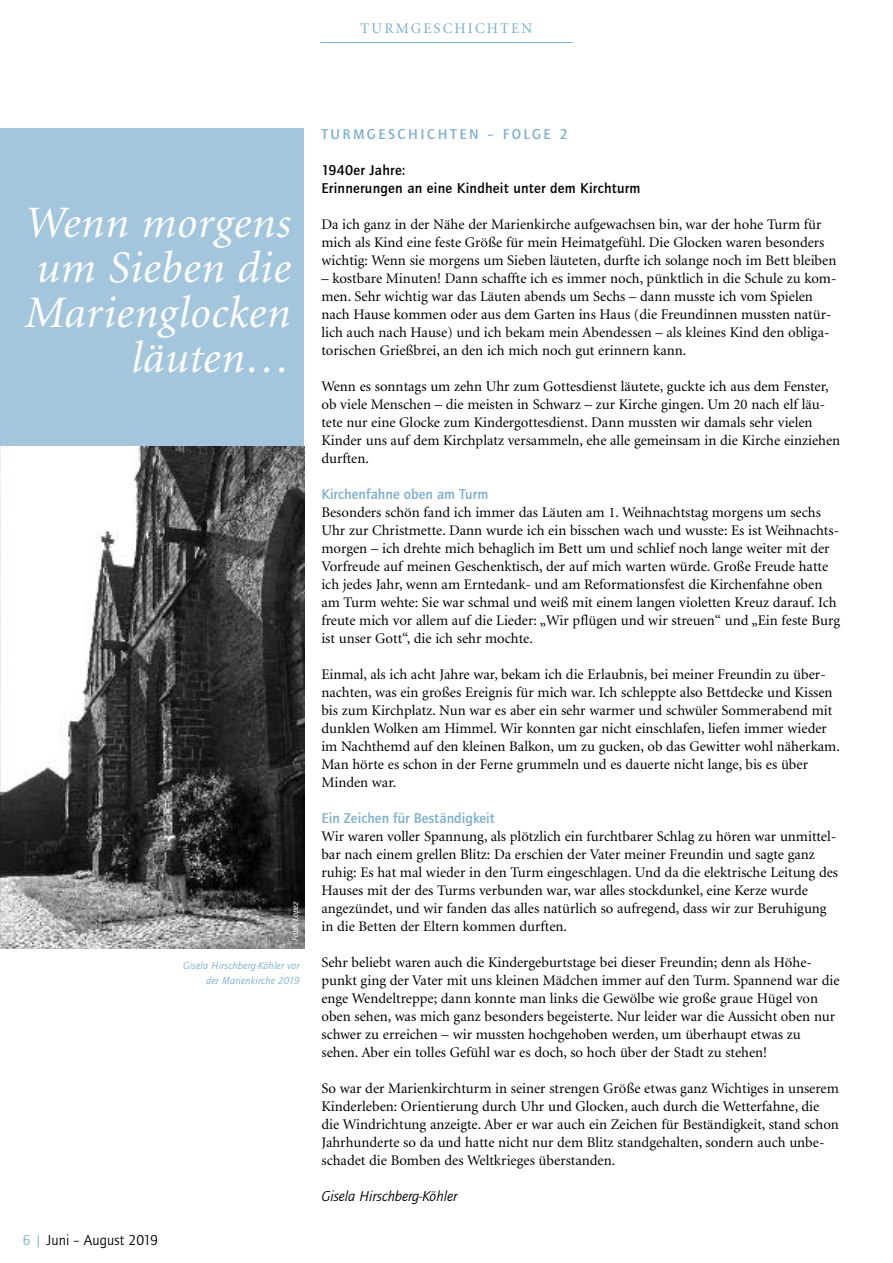
<style>
.page{position:relative;width:893px;height:1263px;background:#fff}
.page>*{position:absolute;margin:0;border:0;box-sizing:border-box;transform-origin:0 0}
.t1{font:italic 45px/45px "Minion";letter-spacing:.015em;color:#fff;text-align:right}
.t2{font:14.7px/18px "Minion";color:#000}
.t3{font:700 14.7px/18px "Quay Itc T";letter-spacing:.015em;color:#000}
.t4{font:700 14.7px "Quay Itc T";color:#7caece}
.t5{font:italic 14.7px "Quay Itc T";color:#000}
.t6{font:700 14.7px "Quay Itc T";letter-spacing:.165em;color:#7caece}
.t7{font:14.7px "Quay Itc T";letter-spacing:.005em;color:#000}
.t8{font:14.7px "Minion";letter-spacing:.145em;color:#7caece}
.t9{font:italic 10.5px/15px "Quay Itc T";letter-spacing:.015em;color:#7caece;text-align:right}
.t10{font:italic 9px "Quay Itc T";letter-spacing:.015em;color:#fff}
.s1{color:#7caece}
</style>
<div class="page">
<div style="left:0;top:128px;width:304px;height:318px;background:#a3c6dd"></div>
<hr style="left:320px;top:42px;width:253px;height:1px;background:#7caece">
<img style="left:0;top:446px;width:304px;height:503px">
<p class="t8" style="left:361px;top:23px;width:173px">TURMGESCHICHTEN</p>
<h1 class="t1" style="left:23px;top:204px;width:267px">Wenn morgens um Sieben die<br>Marienglocken läuten…</h1>
<p class="t10" style="left:290px;top:941px;width:41px;rotate:-90deg">Foto: Lopez</p>
<p class="t9" style="left:183px;top:958px;width:118px">Gisela Hirschberg-Köhler vor der Marienkirche 2019</p>
<p class="t7" style="left:23px;top:1231px;width:137px"><span class="s1">6 |</span> Juni – August 2019</p>
<p class="t6" style="left:321px;top:125px;width:248px">TURMGESCHICHTEN – FOLGE 2</p>
<p class="t3" style="left:321px;top:161px;width:321px">1940er Jahre:<br>Erinnerungen an eine Kindheit unter dem Kirchturm</p>
<p class="t2" style="left:321px;top:216px;width:516px">Da ich ganz in der Nähe der Marienkirche aufgewachsen bin, war der hohe Turm für mich als Kind eine feste Größe für mein Heimatgefühl. Die Glocken waren besonders wichtig: Wenn sie morgens um Sieben läuteten, durfte ich solange noch im Bett bleiben</p>
<p class="t2" style="left:321px;top:270px;width:516px">– kostbare Minuten! Dann schaffte ich es immer noch, pünktlich in die Schule zu kom&shy;men. Sehr wichtig war das Läuten abends um Sechs – dann musste ich vom Spielen nach Hause kommen oder aus dem Garten ins Haus (die Freundinnen mussten natür&shy;lich auch nach Hause) und ich bekam mein Abendessen – als kleines Kind den obliga&shy;torischen Grießbrei, an den ich mich noch gut erinnern kann.</p>
<p class="t2" style="left:321px;top:378px;width:520px">Wenn es sonntags um zehn Uhr zum Gottesdienst läutete, guckte ich aus dem Fenster, ob viele Menschen – die meisten in Schwarz – zur Kirche gingen. Um 20 nach elf läu&shy;tete nur eine Glocke zum Kindergottesdienst. Dann mussten wir damals sehr vielen Kinder uns auf dem Kirchplatz versammeln, ehe alle gemeinsam in die Kirche einziehen durften.</p>
<p class="t4" style="left:321px;top:485px;width:168px">Kirchenfahne oben am Turm</p>
<p class="t2" style="left:321px;top:504px;width:520px">Besonders schön fand ich immer das Läuten am 1. Weihnachtstag morgens um sechs Uhr zur Christmette. Dann wurde ich ein bisschen wach und wusste: Es ist Weihnachts&shy;morgen – ich drehte mich behaglich im Bett um und schlief noch lange weiter mit der Vorfreude auf meinen Geschenktisch, der auf mich warten würde. Große Freude hatte ich jedes Jahr, wenn am Erntedank- und am Reformationsfest die Kirchenfahne oben am Turm wehte: Sie war schmal und weiß mit einem langen violetten Kreuz darauf. Ich freute mich vor allem auf die Lieder: „Wir pflügen und wir streuen“ und „Ein feste Burg ist unser Gott“, die ich sehr mochte.</p>
<p class="t2" style="left:321px;top:666px;width:520px">Einmal, als ich acht Jahre war, bekam ich die Erlaubnis, bei meiner Freundin zu über&shy;nachten, was ein großes Ereignis für mich war. Ich schleppte also Bettdecke und Kissen bis zum Kirchplatz. Nun war es aber ein sehr warmer und schwüler Sommerabend mit dunklen Wolken am Himmel. Wir konnten gar nicht einschlafen, liefen immer wieder im Nachthemd auf den kleinen Balkon, um zu gucken, ob das Gewitter wohl näherkam.<br>Man hörte es schon in der Ferne grummeln und es dauerte nicht lange, bis es über Minden war.</p>
<p class="t4" style="left:321px;top:809px;width:175px">Ein Zeichen für Beständigkeit</p>
<p class="t2" style="left:321px;top:828px;width:518px">Wir waren voller Spannung, als plötzlich ein furchtbarer Schlag zu hören war unmittel&shy;bar nach einem grellen Blitz: Da erschien der Vater meiner Freundin und sagte ganz ruhig: Es hat mal wieder in den Turm eingeschlagen. Und da die elektrische Leitung des Hauses mit der des Turms verbunden war, war alles stockdunkel, eine Kerze wurde angezündet, und wir fanden das alles natürlich so aufregend, dass wir zur Beruhigung in die Betten der Eltern kommen durften.</p>
<p class="t2" style="left:321px;top:954px;width:520px">Sehr beliebt waren auch die Kindergeburtstage bei dieser Freundin; denn als Höhe&shy;punkt ging der Vater mit uns kleinen Mädchen immer auf den Turm. Spannend war die enge Wendeltreppe; dann konnte man links die Gewölbe wie große graue Hügel von oben sehen, was mich ganz besonders begeisterte. Nur leider war die Aussicht oben nur schwer zu erreichen – wir mussten hochgehoben werden, um überhaupt etwas zu sehen. Aber ein tolles Gefühl war es doch, so hoch über der Stadt zu stehen!</p>
<p class="t2" style="left:321px;top:1080px;width:519px">So war der Marienkirchturm in seiner strengen Größe etwas ganz Wichtiges in unserem Kinderleben: Orientierung durch Uhr und Glocken, auch durch die Wetterfahne, die die Windrichtung anzeigte. Aber er war auch ein Zeichen für Beständigkeit, stand schon Jahrhunderte so da und hatte nicht nur dem Blitz standgehalten, sondern auch unbe&shy;schadet die Bomben des Weltkrieges überstanden.</p>
<p class="t5" style="left:321px;top:1187px;width:137px">Gisela Hirschberg-Köhler</p>
</div>
